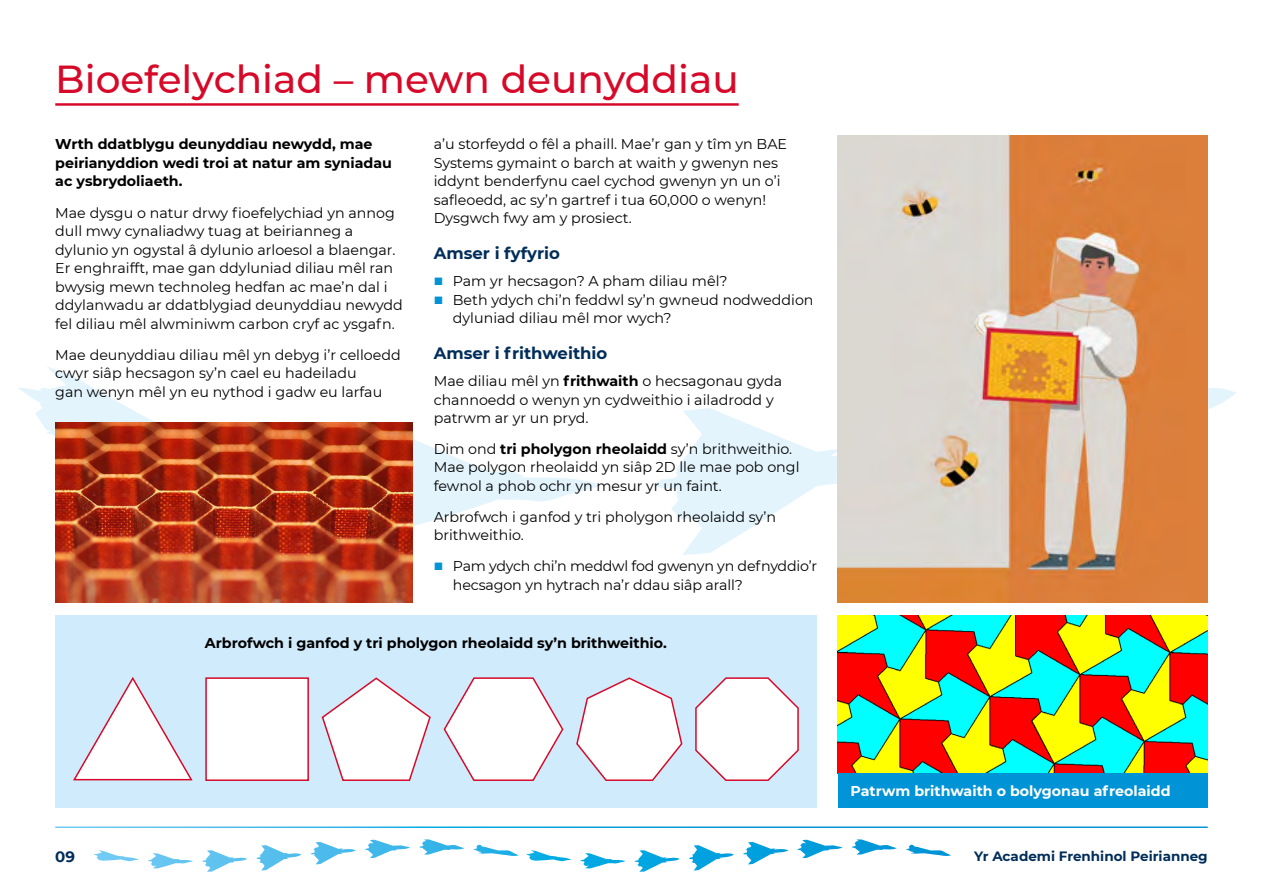
<style>
.page{position:relative;width:1263px;height:893px;background:#fff}
.page>*{position:absolute;margin:0;border:0;box-sizing:border-box;transform-origin:0 0}
.t1{font:500 39px "Montserrat";color:#d70929}
.t2{font:700 16.5px "Montserrat";color:#002d5a}
.t3{font:700 15px "Montserrat";color:#002d5a}
.t4{font:14.25px/18.6px "Montserrat";color:#000}
.t5{font:700 14.25px/18.6px "Montserrat";color:#000}
.t6{font:700 14.25px "Montserrat";color:#fff}
.t7{font:700 13.5px "Montserrat";color:#002d5a}
.s1{color:#0093d6}
.s2{font-weight:700}
</style>
<div class="page">
<svg style="left:18px;top:236px;width:1218px;height:319px"></svg>
<svg style="left:311px;top:839px;width:207px;height:25px"></svg>
<hr style="left:55px;top:103px;width:684px;height:3px;background:#d70929">
<div style="left:55px;top:616px;width:761px;height:192px;background:#d0ebfc"></div>
<img style="left:838px;top:136px;width:370px;height:467px">
<img style="left:55px;top:423px;width:357px;height:180px">
<img style="left:838px;top:616px;width:370px;height:158px">
<div style="left:838px;top:774px;width:370px;height:34px;background:#0093d6"></div>
<svg style="left:321px;top:677px;width:110px;height:104px"></svg>
<svg style="left:443px;top:677px;width:121px;height:104px"></svg>
<div style="left:205px;top:677px;width:104px;height:104px;background:#fff;border:2px solid #d70929"></div>
<svg style="left:576px;top:677px;width:107px;height:104px"></svg>
<svg style="left:73px;top:677px;width:120px;height:104px"></svg>
<div style="left:696px;top:678px;width:102px;height:102px;background:#fff;border-radius:30px"></div>
<div style="left:695px;top:677px;width:104px;height:104px;border:2px solid #d70929;border-radius:30px"></div>
<h1 class="t1" style="left:55px;top:52px;width:685px">Bioefelychiad – mewn deunyddiau</h1>
<p class="t5" style="left:55px;top:134px;width:338px">Wrth ddatblygu deunyddiau newydd, mae peirianyddion wedi troi at natur am syniadau ac ysbrydoliaeth.</p>
<p class="t4" style="left:55px;top:203px;width:349px">Mae dysgu o natur drwy fioefelychiad yn annog dull mwy cynaliadwy tuag at beirianneg a dylunio yn ogystal â dylunio arloesol a blaengar.<br>Er enghraifft, mae gan ddyluniad diliau mêl ran bwysig mewn technoleg hedfan ac mae’n dal i ddylanwadu ar ddatblygiad deunyddiau newydd fel diliau mêl alwminiwm carbon cryf ac ysgafn.</p>
<p class="t4" style="left:55px;top:345px;width:347px">Mae deunyddiau diliau mêl yn debyg i’r celloedd cwyr siâp hecsagon sy’n cael eu hadeiladu<br>gan wenyn mêl yn eu nythod i gadw eu larfau</p>
<p class="t4" style="left:434px;top:135px;width:355px">a’u storfeydd o fêl a phaill. Mae’r gan y tîm yn BAE Systems gymaint o barch at waith y gwenyn nes iddynt benderfynu cael cychod gwenyn yn un o’i safleoedd, ac sy’n gartref i tua 60,000 o wenyn!<br>Dysgwch fwy am y prosiect.</p>
<p class="t2" style="left:434px;top:241px;width:128px">Amser i fyfyrio</p>
<p class="t4" style="left:434px;top:271px;width:295px"><span class="s1">■</span> Pam yr hecsagon? A pham diliau mêl?</p>
<p class="t4" style="left:453px;top:290px;width:362px;text-indent:-19px"><span class="s1">■</span> Beth ydych chi’n feddwl sy’n gwneud nodweddion dyluniad diliau mêl mor wych?</p>
<p class="t2" style="left:434px;top:341px;width:175px">Amser i frithweithio</p>
<p class="t4" style="left:434px;top:371px;width:350px">Mae diliau mêl yn <span class="s2">frithwaith</span> o hecsagonau gyda channoedd o wenyn yn cydweithio i ailadrodd y patrwm ar yr un pryd.</p>
<p class="t4" style="left:434px;top:439px;width:367px">Dim ond <span class="s2">tri pholygon rheolaidd</span> sy’n brithweithio.<br>Mae polygon rheolaidd yn siâp 2D lle mae pob ongl fewnol a phob ochr yn mesur yr un faint.</p>
<p class="t4" style="left:434px;top:507px;width:344px">Arbrofwch i ganfod y tri pholygon rheolaidd sy’n brithweithio.</p>
<p class="t4" style="left:453px;top:556px;width:366px;text-indent:-19px"><span class="s1">■</span> Pam ydych chi’n meddwl fod gwenyn yn defnyddio’r hecsagon yn hytrach na’r ddau siâp arall?</p>
<p class="t5" style="left:205px;top:633px;width:463px">Arbrofwch i ganfod y tri pholygon rheolaidd sy’n brithweithio.</p>
<p class="t6" style="left:850px;top:781px;width:322px">Patrwm brithwaith o bolygonau afreolaidd</p>
<p class="t3" style="left:55px;top:846px;width:21px">09</p>
<p class="t7" style="left:974px;top:847px;width:235px">Yr Academi Frenhinol Peirianneg</p>
</div>
